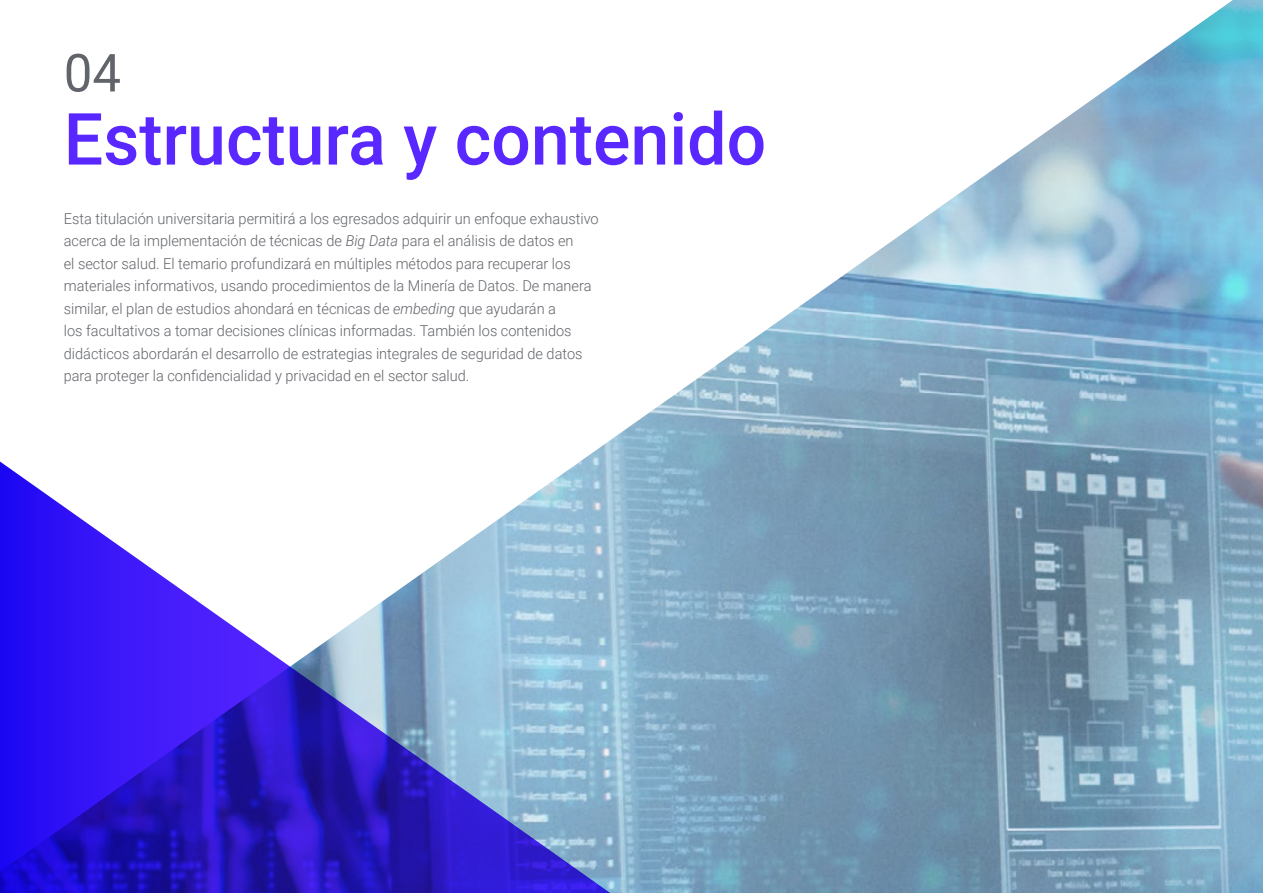
<style>
.page{position:relative;width:1263px;height:893px;background:#fff}
.page>*{position:absolute;margin:0;border:0;box-sizing:border-box;transform-origin:0 0}
.t1{font:500 72px "Roboto";color:#5927ff}
.t2{font:52.5px "Roboto";color:#61646a}
.t3{font:300 15px/22.5px "Roboto";color:#61646a}
.s1{font-style:italic}
</style>
<div class="page">
<img style="left:602px;top:0;width:661px;height:893px">
<svg style="left:0;top:446px;width:640px;height:447px"></svg>
<h2 class="t2" style="left:64px;top:36px;width:59px">04</h2>
<h1 class="t1" style="left:64px;top:89px;width:704px">Estructura y contenido</h1>
<p class="t3" style="left:64px;top:207px;width:536px">Esta titulación universitaria permitirá a los egresados adquirir un enfoque exhaustivo acerca de la implementación de técnicas de <span class="s1">Big Data</span> para el análisis de datos en<br>el sector salud. El temario profundizará en múltiples métodos para recuperar los materiales informativos, usando procedimientos de la Minería de Datos. De manera similar, el plan de estudios ahondará en técnicas de <span class="s1">embeding</span> que ayudarán a<br>los facultativos a tomar decisiones clínicas informadas. También los contenidos didácticos abordarán el desarrollo de estrategias integrales de seguridad de datos para proteger la confidencialidad y privacidad en el sector salud.</p>
</div>
